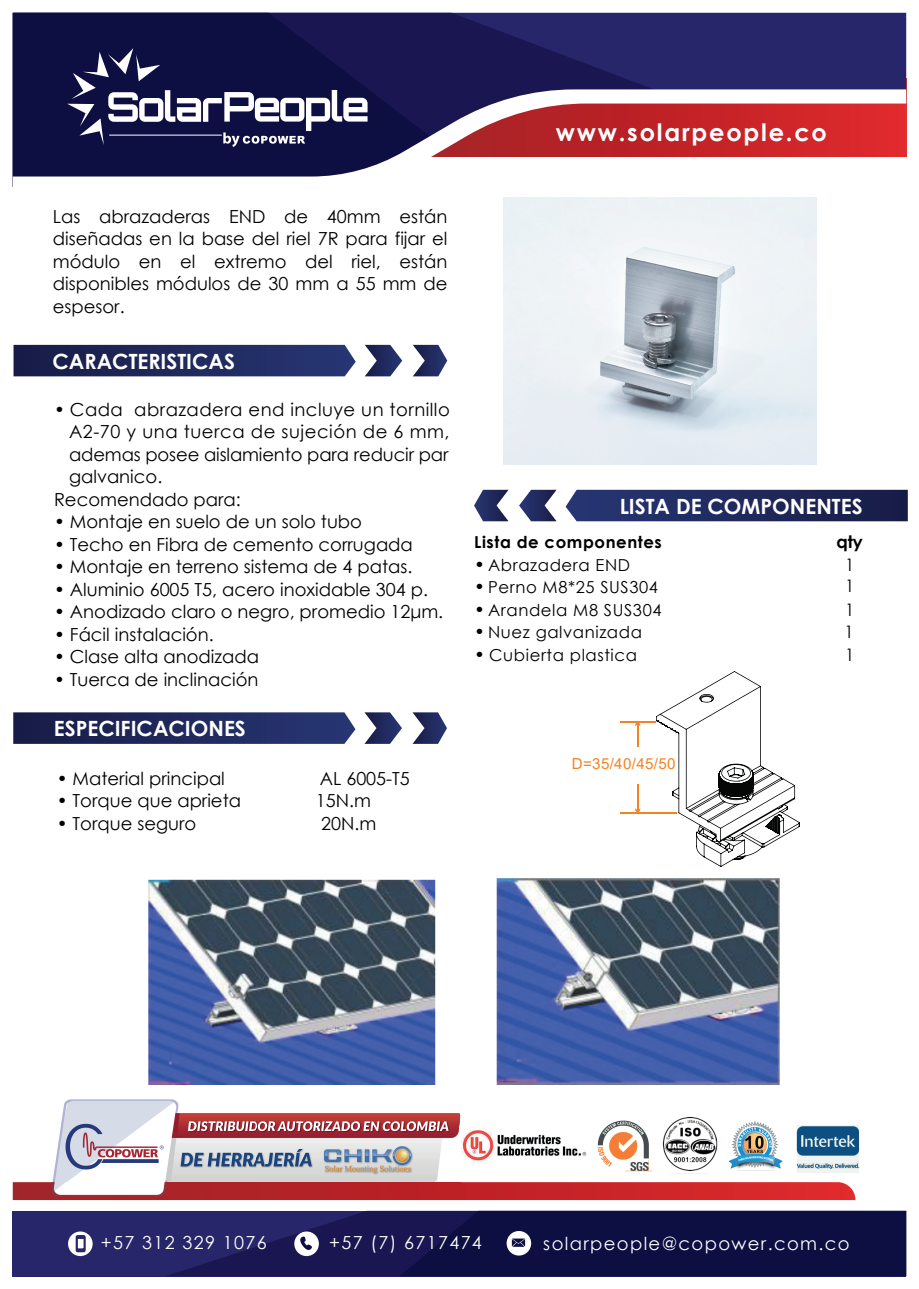
<style>
.page{position:relative;width:919px;height:1289px;background:#fff}
.page>*{position:absolute;margin:0;border:0;box-sizing:border-box;transform-origin:0 0}
.t1{font:700 24px "Century Gothic";letter-spacing:.075em;color:#fff}
.t2{font:700 21px "Century Gothic";color:#fff}
.t3{font:18px/22.5px "Century Gothic";color:#000001;text-align:justify}
.t4{font:18px "Century Gothic";letter-spacing:.075em;color:#fff}
.t5{font:18px "Century Gothic";letter-spacing:.025em;color:#000001}
.t6{font:18px "Century Gothic";letter-spacing:.03em;color:#000001}
.t7{font:17.25px/22.5px "Century Gothic";color:#000001;scale:.96 1}
.t8{font:700 17.25px "Century Gothic";color:#000001}
.t9{font:16.5px "Century Gothic";letter-spacing:.035em;color:#000001}
.t10{font:700 16.5px "Century Gothic";letter-spacing:.035em;color:#000001}
.t11{font:15.15px "Arial";letter-spacing:.02em;color:#f38323}
.s1{font-size:18px}
</style>
<div class="page">
<div style="left:681px;top:13px;width:225px;height:76px;background:#28266a"></div>
<svg style="left:443px;top:13px;width:238px;height:76px;background:#211e5e"></svg>
<svg style="left:13px;top:13px;width:430px;height:76px;background:#121147"></svg>
<svg style="left:13px;top:89px;width:893px;height:88px"></svg>
<div style="left:13px;top:1210px;width:893px;height:66px;background:#28266a"></div>
<svg style="left:165px;top:1210px;width:235px;height:66px;fill:#1a1651"></svg>
<svg style="left:13px;top:1182px;width:842px;height:17px;background:#c6282c"></svg>
<svg style="left:67px;top:48px;width:300px;height:99px"></svg>
<div style="left:294px;top:1231px;width:25px;height:24px;background:#fff;border-radius:50%"></div>
<svg style="left:300px;top:1236px;width:12px;height:13px"></svg>
<svg style="left:68px;top:1231px;width:25px;height:24px"></svg>
<svg style="left:76px;top:1234px;width:10px;height:18px"></svg>
<svg style="left:400px;top:1210px;width:506px;height:66px;background:#131446"></svg>
<img style="left:148px;top:878px;width:632px;height:207px">
<svg style="left:474px;top:490px;width:34px;height:31px"></svg>
<svg style="left:565px;top:490px;width:342px;height:31px;background:#242d5f"></svg>
<svg style="left:519px;top:490px;width:37px;height:31px"></svg>
<svg style="left:412px;top:712px;width:35px;height:32px"></svg>
<svg style="left:13px;top:712px;width:342px;height:32px;background:#262f61"></svg>
<svg style="left:364px;top:712px;width:38px;height:32px"></svg>
<hr style="left:620px;top:812px;width:56px;height:1px;background:#f38323">
<svg style="left:635px;top:784px;width:5px;height:28px"></svg>
<hr style="left:620px;top:721px;width:35px;height:1px;background:#f38323">
<svg style="left:635px;top:722px;width:5px;height:24px"></svg>
<svg style="left:656px;top:671px;width:144px;height:196px"></svg>
<svg style="left:413px;top:345px;width:34px;height:31px"></svg>
<svg style="left:14px;top:345px;width:342px;height:31px;background:#232c5e"></svg>
<svg style="left:365px;top:345px;width:37px;height:31px"></svg>
<img style="left:503px;top:197px;width:313px;height:267px">
<img style="left:52px;top:1099px;width:408px;height:96px">
<img style="left:598px;top:1120px;width:55px;height:51px">
<img style="left:461px;top:1128px;width:126px;height:35px">
<img style="left:796px;top:1125px;width:64px;height:47px">
<img style="left:728px;top:1121px;width:55px;height:48px">
<img style="left:662px;top:1116px;width:56px;height:56px">
<p class="t3" style="left:53px;top:204px;width:396px">Las abrazaderas END de 40mm están diseñadas en la base del riel 7R para fijar el módulo en el extremo del riel, están disponibles módulos de 30 mm a 55 mm de espesor.</p>
<p class="t2" style="left:53px;top:345px;width:184px">CARACTERISTICAS</p>
<p class="t5" style="left:54px;top:396px;width:397px">• Cada abrazadera end incluye un tornillo</p>
<p class="t6" style="left:69px;top:419px;width:382px">A2-70 y una tuerca de sujeción de 6 mm,</p>
<p class="t3" style="left:69px;top:442px;width:381px">ademas posee aislamiento para reducir par</p>
<p class="t3" style="left:69px;top:465px;width:95px">galvanico.</p>
<p class="t3" style="left:54px;top:487px;width:188px">Recomendado para:</p>
<p class="t3" style="left:54px;top:510px;width:309px">• Montaje en suelo de un solo tubo</p>
<p class="t3" style="left:54px;top:532px;width:360px">• Techo en Fibra de cemento corrugada</p>
<p class="t3" style="left:54px;top:555px;width:360px">• Montaje en terreno sistema de 4 patas.</p>
<p class="t3" style="left:54px;top:577px;width:375px">• Aluminio 6005 T5, acero inoxidable 304 p.</p>
<p class="t3" style="left:54px;top:600px;width:391px">• Anodizado claro o negro, promedio 12μm.</p>
<p class="t3" style="left:54px;top:622px;width:161px">• Fácil instalación.</p>
<p class="t3" style="left:54px;top:645px;width:206px">• Clase alta anodizada</p>
<p class="t3" style="left:54px;top:667px;width:206px">• Tuerca de inclinación</p>
<p class="t2" style="left:54px;top:712px;width:193px">ESPECIFICACIONES</p>
<p class="t3" style="left:57px;top:766px;width:170px">• Material principal</p>
<p class="t3" style="left:320px;top:766px;width:92px">AL 6005-T5</p>
<p class="t3" style="left:57px;top:789px;width:186px">• Torque que aprieta</p>
<p class="t3" style="left:316px;top:789px;width:57px">15N.m</p>
<p class="t3" style="left:57px;top:811px;width:141px">• Torque seguro</p>
<p class="t3" style="left:321px;top:811px;width:57px">20N.m</p>
<h1 class="t1" style="left:555px;top:114px;width:273px">www.solarpeople.co</h1>
<p class="t2" style="left:619px;top:490px;width:244px">LISTA DE COMPONENTES</p>
<p class="t10" style="left:474px;top:529px;width:189px">Lista de componentes</p>
<p class="t9" style="left:474px;top:553px;width:157px"><span class="s1">•</span> Abrazadera END</p>
<p class="t9" style="left:474px;top:575px;width:185px"><span class="s1">•</span> Perno M8*25 SUS304</p>
<p class="t9" style="left:474px;top:598px;width:189px"><span class="s1">•</span> Arandela M8 SUS304</p>
<p class="t9" style="left:474px;top:620px;width:169px"><span class="s1">•</span> Nuez galvanizada</p>
<p class="t9" style="left:474px;top:643px;width:164px"><span class="s1">•</span> Cubierta plastica</p>
<p class="t11" style="left:571px;top:753px;width:105px">D=35/40/45/50</p>
<p class="t8" style="left:836px;top:528px;width:28px">qty</p>
<p class="t7" style="left:845px;top:553px;width:11px;line-height:21px">1<br>1</p>
<p class="t7" style="left:844px;top:598px;width:12px;text-align:justify">1<br>1<br>1</p>
<p class="t4" style="left:101px;top:1229px;width:167px">+57 312 329 1076</p>
<p class="t4" style="left:329px;top:1229px;width:154px">+57 (7) 6717474</p>
<p class="t4" style="left:543px;top:1230px;width:308px">solarpeople@copower.com.co</p>
</div>
